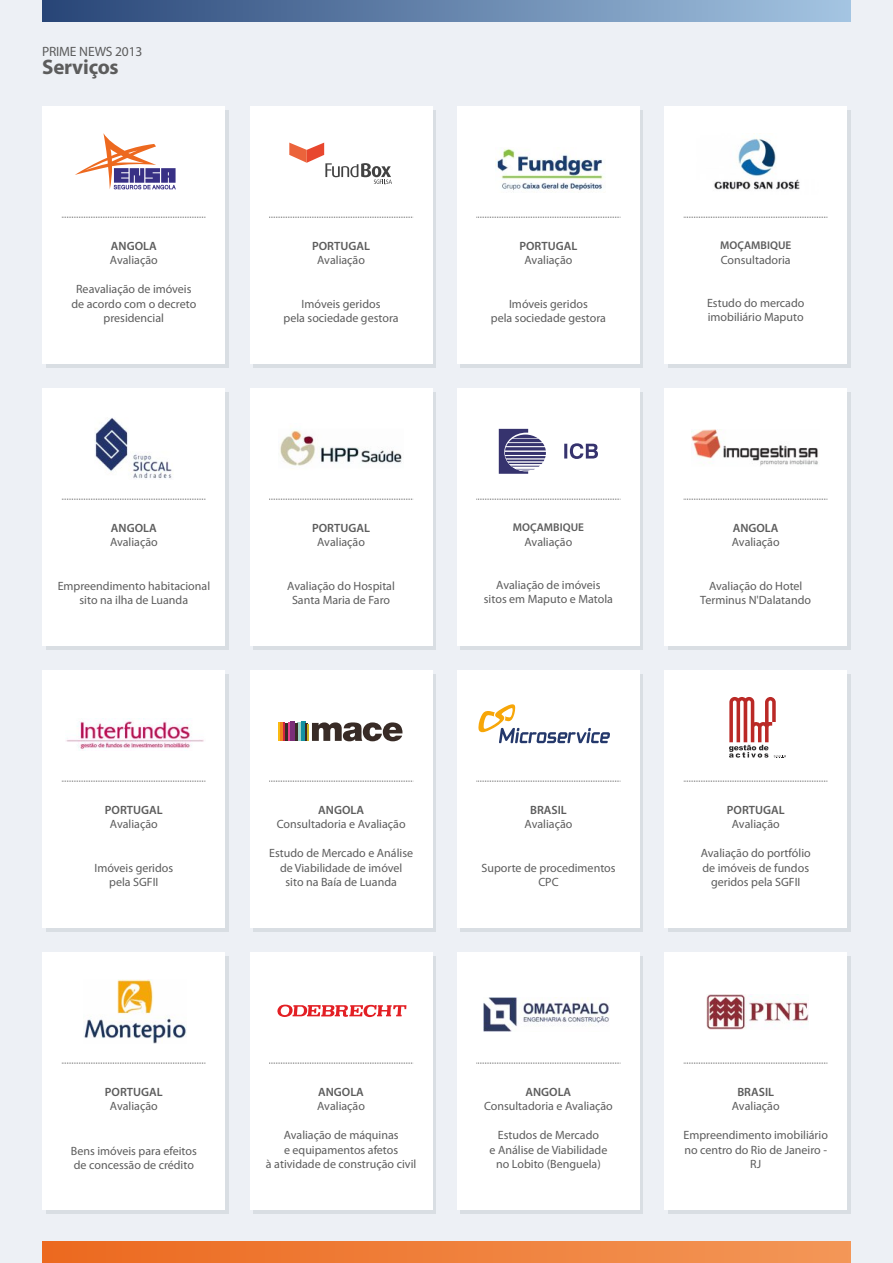
<style>
.page{position:relative;width:893px;height:1263px;background:#edf0f5}
.page>*{position:absolute;margin:0;border:0;box-sizing:border-box;transform-origin:0 0}
.t1{font:700 21px "Myriad Pro";letter-spacing:-.01em;color:#5c5c5c}
.t2{font:13.5px "Myriad Pro";letter-spacing:-.01em;color:#5c5c5c}
.t3{font:12px/14.4px "Myriad Pro";color:#5c5c5c;text-align:center}
.t4{font:600 12px "Myriad Pro";color:#5c5c5c}
.t5{font:600 11.25px "Myriad Pro";color:#5c5c5c}
</style>
<div class="page">
<div style="left:668px;top:956px;width:182px;height:257px;background:#d9dee3"></div>
<div style="left:664px;top:952px;width:183px;height:258px;background:#fff"></div>
<svg style="left:684px;top:1063px;width:144px;height:1px"></svg>
<div style="left:46px;top:110px;width:183px;height:257px;background:#d9dee3"></div>
<div style="left:43px;top:107px;width:182px;height:257px;background:#fff"></div>
<svg style="left:62px;top:217px;width:144px;height:1px"></svg>
<div style="left:460px;top:956px;width:183px;height:257px;background:#d9dee3"></div>
<div style="left:457px;top:952px;width:183px;height:258px;background:#fff"></div>
<svg style="left:476px;top:1063px;width:144px;height:1px"></svg>
<div style="left:43px;top:1242px;width:807px;height:21px;background:linear-gradient(to right,#ec691f,#f39758)"></div>
<div style="left:43px;top:0;width:807px;height:21px;background:linear-gradient(to right,#284577,#a4c5e2)"></div>
<svg style="left:75px;top:133px;width:101px;height:56px"></svg>
<div style="left:460px;top:110px;width:183px;height:257px;background:#d9dee3"></div>
<div style="left:457px;top:107px;width:183px;height:257px;background:#fff"></div>
<svg style="left:476px;top:217px;width:144px;height:1px"></svg>
<img style="left:495px;top:148px;width:109px;height:45px">
<div style="left:668px;top:110px;width:182px;height:257px;background:#d9dee3"></div>
<div style="left:664px;top:107px;width:183px;height:257px;background:#fff"></div>
<svg style="left:684px;top:217px;width:144px;height:1px"></svg>
<img style="left:714px;top:133px;width:86px;height:57px">
<div style="left:46px;top:392px;width:183px;height:257px;background:#d9dee3"></div>
<div style="left:43px;top:389px;width:182px;height:257px;background:#fff"></div>
<svg style="left:62px;top:499px;width:144px;height:1px"></svg>
<img style="left:94px;top:418px;width:78px;height:61px">
<div style="left:253px;top:392px;width:183px;height:257px;background:linear-gradient(to right,#d9dee3,#d9dee3)"></div>
<div style="left:250px;top:389px;width:182px;height:257px;background:#fff"></div>
<svg style="left:269px;top:499px;width:144px;height:1px"></svg>
<img style="left:280px;top:430px;width:122px;height:36px">
<div style="left:460px;top:392px;width:183px;height:257px;background:#d9dee3"></div>
<div style="left:457px;top:389px;width:183px;height:257px;background:#fff"></div>
<svg style="left:476px;top:499px;width:144px;height:1px"></svg>
<svg style="left:564px;top:443px;width:34px;height:16px"></svg>
<svg style="left:499px;top:429px;width:47px;height:45px"></svg>
<div style="left:668px;top:392px;width:182px;height:257px;background:#d9dee3"></div>
<div style="left:664px;top:389px;width:183px;height:257px;background:#fff"></div>
<svg style="left:684px;top:499px;width:144px;height:1px"></svg>
<img style="left:692px;top:430px;width:126px;height:36px">
<div style="left:46px;top:674px;width:183px;height:257px;background:#d9dee3"></div>
<div style="left:43px;top:670px;width:182px;height:258px;background:#fff"></div>
<svg style="left:62px;top:781px;width:144px;height:1px"></svg>
<img style="left:66px;top:718px;width:138px;height:32px">
<div style="left:253px;top:674px;width:183px;height:257px;background:linear-gradient(to right,#d9dee3,#d9dee3)"></div>
<div style="left:250px;top:670px;width:182px;height:258px;background:#fff"></div>
<svg style="left:269px;top:781px;width:144px;height:1px"></svg>
<hr style="left:288px;top:722px;width:3px;height:19px;background:#e6428f">
<hr style="left:291px;top:721px;width:4px;height:20px;background:#7a2e78">
<hr style="left:285px;top:723px;width:3px;height:18px;background:#382b26">
<hr style="left:298px;top:722px;width:3px;height:19px;background:#9ed4c7">
<hr style="left:301px;top:721px;width:4px;height:20px;background:#1291a1">
<hr style="left:295px;top:723px;width:3px;height:18px;background:#382b26">
<hr style="left:305px;top:723px;width:3px;height:18px;background:#382b26">
<svg style="left:278px;top:722px;width:7px;height:19px"></svg>
<svg style="left:308px;top:722px;width:94px;height:19px"></svg>
<div style="left:461px;top:674px;width:182px;height:257px;background:#d9dee3"></div>
<div style="left:457px;top:670px;width:183px;height:258px;background:#fff"></div>
<svg style="left:476px;top:781px;width:144px;height:1px"></svg>
<svg style="left:478px;top:704px;width:132px;height:39px"></svg>
<div style="left:668px;top:674px;width:182px;height:257px;background:#d9dee3"></div>
<div style="left:664px;top:670px;width:183px;height:258px;background:#fff"></div>
<svg style="left:684px;top:781px;width:144px;height:1px"></svg>
<svg style="left:729px;top:697px;width:57px;height:61px"></svg>
<div style="left:46px;top:956px;width:183px;height:257px;background:#d9dee3"></div>
<div style="left:43px;top:952px;width:182px;height:258px;background:#fff"></div>
<svg style="left:62px;top:1063px;width:144px;height:1px"></svg>
<img style="left:84px;top:980px;width:103px;height:63px">
<img style="left:484px;top:997px;width:126px;height:34px">
<img style="left:706px;top:994px;width:103px;height:36px">
<div style="left:253px;top:110px;width:183px;height:257px;background:linear-gradient(to right,#d9dee3,#d9dee3)"></div>
<div style="left:250px;top:107px;width:182px;height:257px;background:#fff"></div>
<svg style="left:269px;top:217px;width:144px;height:1px"></svg>
<svg style="left:289px;top:143px;width:103px;height:42px"></svg>
<div style="left:253px;top:956px;width:183px;height:257px;background:linear-gradient(to right,#d9dee3,#d9dee3)"></div>
<div style="left:250px;top:952px;width:182px;height:258px;background:#fff"></div>
<svg style="left:269px;top:1063px;width:144px;height:1px"></svg>
<svg style="left:277px;top:1004px;width:129px;height:13px"></svg>
<p class="t2" style="left:42px;top:46px;width:102px">PRIME NEWS 2013</p>
<h1 class="t1" style="left:42px;top:58px;width:78px">Serviços</h1>
<p class="t4" style="left:111px;top:241px;width:47px">ANGOLA</p>
<p class="t3" style="left:110px;top:254px;width:49px">Avaliação</p>
<p class="t3" style="left:71px;top:283px;width:126px">Reavaliação de imóveis de acordo com o decreto presidencial</p>
<p class="t4" style="left:312px;top:241px;width:59px">PORTUGAL</p>
<p class="t3" style="left:317px;top:254px;width:49px">Avaliação</p>
<p class="t3" style="left:284px;top:297px;width:117px">Imóveis geridos<br>pela sociedade gestora</p>
<p class="t4" style="left:111px;top:523px;width:47px">ANGOLA</p>
<p class="t3" style="left:110px;top:536px;width:49px">Avaliação</p>
<p class="t3" style="left:58px;top:579px;width:154px">Empreendimento habitacional sito na ilha de Luanda</p>
<p class="t4" style="left:312px;top:523px;width:59px">PORTUGAL</p>
<p class="t3" style="left:317px;top:536px;width:49px">Avaliação</p>
<p class="t3" style="left:287px;top:579px;width:109px">Avaliação do Hospital<br>Santa Maria de Faro</p>
<p class="t4" style="left:519px;top:241px;width:59px">PORTUGAL</p>
<p class="t3" style="left:525px;top:254px;width:49px">Avaliação</p>
<p class="t3" style="left:491px;top:297px;width:117px">Imóveis geridos<br>pela sociedade gestora</p>
<p class="t5" style="left:513px;top:523px;width:73px">MOÇAMBIQUE</p>
<p class="t3" style="left:524px;top:535px;width:49px">Avaliação</p>
<p class="t3" style="left:484px;top:579px;width:131px">Avaliação de imóveis sitos em Maputo e Matola</p>
<p class="t5" style="left:720px;top:241px;width:73px">MOÇAMBIQUE</p>
<p class="t3" style="left:721px;top:253px;width:71px">Consultadoria</p>
<p class="t3" style="left:707px;top:297px;width:99px;text-align:left">Estudo do mercado imobiliário Maputo</p>
<p class="t4" style="left:733px;top:523px;width:47px">ANGOLA</p>
<p class="t3" style="left:732px;top:536px;width:49px">Avaliação</p>
<p class="t3" style="left:700px;top:579px;width:112px">Avaliação do Hotel<br>Terminus N'Dalatando</p>
<p class="t4" style="left:105px;top:805px;width:59px">PORTUGAL</p>
<p class="t3" style="left:110px;top:818px;width:49px">Avaliação</p>
<p class="t3" style="left:94px;top:861px;width:80px">Imóveis geridos pela SGFII</p>
<p class="t4" style="left:318px;top:805px;width:47px">ANGOLA</p>
<p class="t3" style="left:277px;top:818px;width:130px">Consultadoria e Avaliação</p>
<p class="t3" style="left:269px;top:847px;width:145px">Estudo de Mercado e Análise de Viabilidade de imóvel<br>sito na Baía de Luanda</p>
<p class="t4" style="left:530px;top:805px;width:38px">BRASIL</p>
<p class="t3" style="left:525px;top:818px;width:49px">Avaliação</p>
<p class="t3" style="left:481px;top:861px;width:136px">Suporte de procedimentos<br>CPC</p>
<p class="t4" style="left:727px;top:805px;width:59px">PORTUGAL</p>
<p class="t3" style="left:732px;top:818px;width:49px">Avaliação</p>
<p class="t3" style="left:701px;top:847px;width:111px">Avaliação do portfólio de imóveis de fundos geridos pela SGFII</p>
<p class="t4" style="left:105px;top:1087px;width:59px">PORTUGAL</p>
<p class="t3" style="left:110px;top:1100px;width:49px">Avaliação</p>
<p class="t3" style="left:71px;top:1144px;width:127px;text-align:left">Bens imóveis para efeitos de concessão de crédito</p>
<p class="t4" style="left:318px;top:1087px;width:47px">ANGOLA</p>
<p class="t3" style="left:317px;top:1100px;width:49px">Avaliação</p>
<p class="t3" style="left:266px;top:1129px;width:152px">Avaliação de máquinas<br>e equipamentos afetos<br>à atividade de construção civil</p>
<p class="t4" style="left:526px;top:1087px;width:47px">ANGOLA</p>
<p class="t3" style="left:484px;top:1100px;width:130px">Consultadoria e Avaliação</p>
<p class="t3" style="left:489px;top:1129px;width:119px">Estudos de Mercado<br>e Análise de Viabilidade no Lobito (Benguela)</p>
<p class="t4" style="left:737px;top:1087px;width:38px">BRASIL</p>
<p class="t3" style="left:732px;top:1100px;width:49px">Avaliação</p>
<p class="t3" style="left:684px;top:1129px;width:146px">Empreendimento imobiliário no centro do Rio de Janeiro -<br>RJ</p>
</div>
